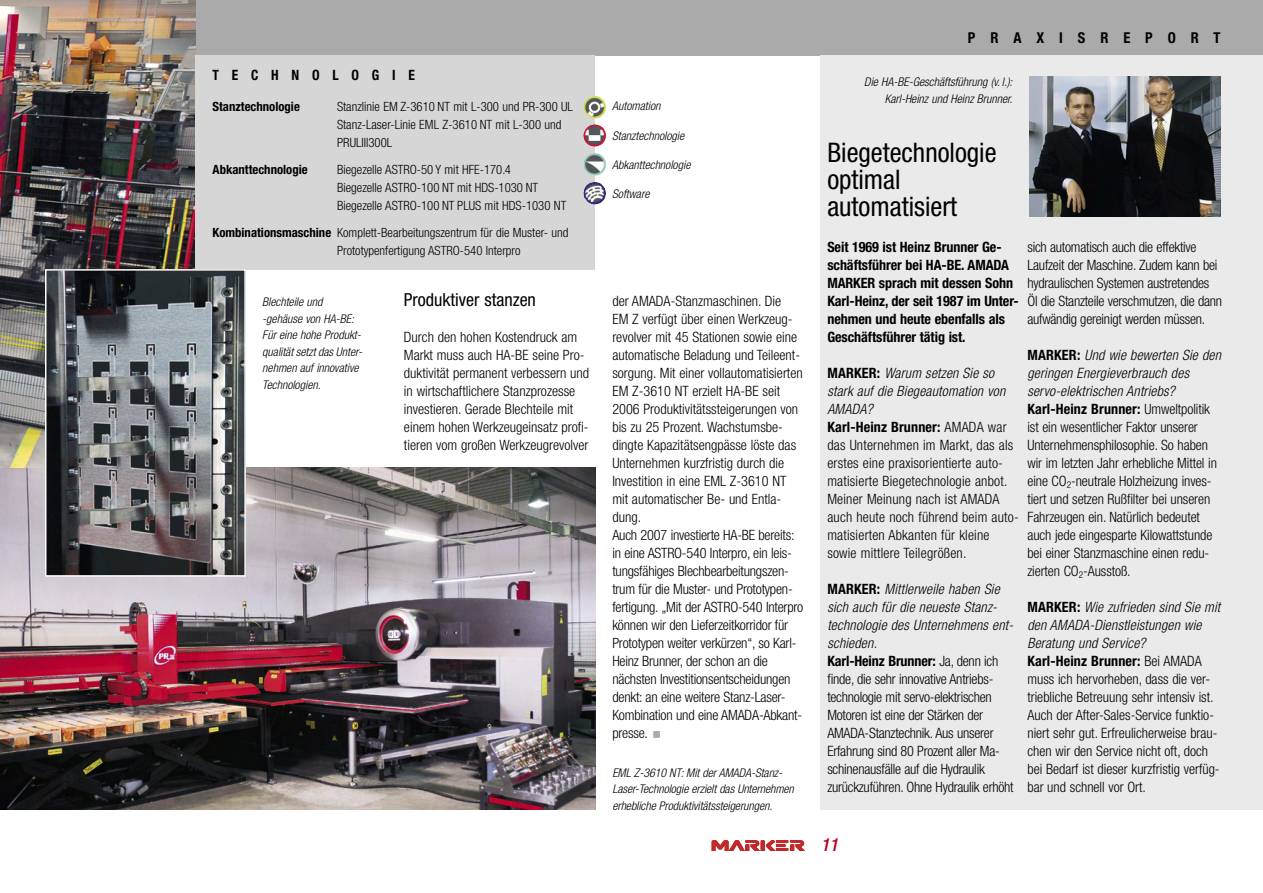
<style>
.page{position:relative;width:1263px;height:893px;background:#fff}
.page>*{position:absolute;margin:0;border:0;box-sizing:border-box;transform-origin:0 0}
.t1{font:condensed 27px/27px "Helvetica Neue";color:#000}
.t2{font:condensed 18px "Helvetica Neue";color:#000}
.t3{font:italic 500 condensed 18px "Helvetica Neue";color:#be0027}
.t4{font:700 condensed 15px "Helvetica Neue";letter-spacing:1.025em;color:#000}
.t5{font:300 condensed 14.25px/18px "Helvetica Neue";letter-spacing:-.005em;color:#000}
.t6{font:300 condensed 14.25px/18px "Helvetica Neue";letter-spacing:.015em;color:#000}
.t7{font:700 condensed 14.25px/18px "Helvetica Neue";letter-spacing:-.005em;color:#000}
.t8{font:700 condensed 14.25px "Helvetica Neue";letter-spacing:.945em;color:#000;scale:.95 1}
.t9{font:300 condensed 12.75px/18px "Helvetica Neue";color:#000}
.t10{font:700 condensed 12.75px "Helvetica Neue";color:#000}
.t11{font:italic 300 condensed 12px/16.5px "Helvetica Neue";color:#000}
.s1{font-weight:700}
.s2{font-style:italic}
</style>
<div class="page">
<img style="left:0;top:468px;width:595px;height:342px">
<svg style="left:712px;top:840px;width:92px;height:11px"></svg>
<div style="left:0;top:0;width:1263px;height:55px;background:#aaa"></div>
<div style="left:821px;top:55px;width:442px;height:755px;background:#eaeaea"></div>
<img style="left:1029px;top:77px;width:191px;height:140px">
<img style="left:0;top:0;width:196px;height:468px">
<div style="left:196px;top:55px;width:399px;height:215px;background:#d6d6d6"></div>
<img style="left:583px;top:96px;width:23px;height:23px">
<img style="left:48px;top:272px;width:195px;height:302px">
<div style="left:45px;top:269px;width:201px;height:308px;border:2px solid #fff"></div>
<p class="t8" style="left:213px;top:66px;width:215px">TECHNOLOGIE</p>
<p class="t10" style="left:213px;top:99px;width:89px">Stanztechnologie</p>
<p class="t9" style="left:337px;top:97px;width:237px">Stanzlinie EM Z-3610 NT mit L-300 und PR-300 UL<br>Stanz-Laser-Linie EML Z-3610 NT mit L-300 und<br>PRULIII300L</p>
<p class="t10" style="left:213px;top:162px;width:97px">Abkanttechnologie</p>
<p class="t9" style="left:337px;top:160px;width:231px">Biegezelle ASTRO-50 Y mit HFE-170.4<br>Biegezelle ASTRO-100 NT mit HDS-1030 NT<br>Biegezelle ASTRO-100 NT PLUS mit HDS-1030 NT</p>
<p class="t9" style="left:337px;top:223px;width:233px;text-indent:-125px"><span class="s1">Kombinationsmaschine</span> Komplett-Bearbeitungszentrum für die Muster- und<br>Prototypenfertigung ASTRO-540 Interpro</p>
<p class="t11" style="left:262px;top:294px;width:100px">Blechteile und -gehäuse von HA-BE:<br>Für eine hohe Produkt&shy;qualität setzt das Unter&shy;nehmen auf innovative<br>Technologien.</p>
<p class="t2" style="left:404px;top:289px;width:133px">Produktiver stanzen</p>
<p class="t5" style="left:404px;top:328px;width:187px">Durch den hohen Kostendruck am Markt muss auch HA-BE seine Pro&shy;duktivität permanent verbessern und in wirtschaftlichere Stanzprozesse investieren. Gerade Blechteile mit einem hohen Werkzeugeinsatz profi&shy;tieren vom großen Werkzeugrevolver</p>
<p class="t11" style="left:612px;top:98px;width:50px">Automation</p>
<p class="t11" style="left:612px;top:127px;width:73px">Stanztechnologie</p>
<p class="t11" style="left:612px;top:156px;width:80px">Abkanttechnologie</p>
<p class="t11" style="left:612px;top:186px;width:39px">Software</p>
<p class="t5" style="left:612px;top:292px;width:192px">der AMADA-Stanzmaschinen. Die<br>EM Z verfügt über einen Werkzeug&shy;revolver mit 45 Stationen sowie eine automatische Beladung und Teileent&shy;sorgung. Mit einer vollautomatisierten EM Z-3610 NT erzielt HA-BE seit 2006 Produktivitätssteigerungen von bis zu 25 Prozent. Wachstumsbe&shy;dingte Kapazitätsengpässe löste das Unternehmen kurzfristig durch die Investition in eine EML Z-3610 NT mit automatischer Be- und Entla&shy;dung.<br>Auch 2007 investierte HA-BE bereits: in eine ASTRO-540 Interpro, ein leis&shy;tungsfähiges Blechbearbeitungszen&shy;trum für die Muster- und Prototypen&shy;fertigung. „Mit der ASTRO-540 Interpro können wir den Lieferzeitkorridor für Prototypen weiter verkürzen“, so Karl-Heinz Brunner, der schon an die nächsten Investitionsentscheidungen denkt: an eine weitere Stanz-Laser-Kombination und eine AMADA-Abkant&shy;presse.</p>
<p class="t11" style="left:612px;top:764px;width:183px">EML Z-3610 NT: Mit der AMADA-Stanz-<br>Laser-Technologie erzielt das Unternehmen erhebliche Produktivitätssteigerungen.</p>
<p class="t4" style="left:968px;top:28px;width:254px">PRAXISREPORT</p>
<p class="t11" style="left:864px;top:73px;width:150px;text-align:right">Die HA-BE-Geschäftsführung (v. l.):<br>Karl-Heinz und Heinz Brunner.</p>
<h1 class="t1" style="left:827px;top:138px;width:171px">Biegetechnologie optimal automatisiert</h1>
<p class="t7" style="left:827px;top:238px;width:193px">Seit 1969 ist Heinz Brunner Ge&shy;schäftsführer bei HA-BE. AMADA<br>MARKER sprach mit dessen Sohn<br>Karl-Heinz, der seit 1987 im Unter&shy;nehmen und heute ebenfalls als<br>Geschäftsführer tätig ist.</p>
<p class="t6" style="left:827px;top:364px;width:193px"><span class="s1">MARKER:</span> <span class="s2">Warum setzen Sie so stark auf die Biegeautomation von<br>AMADA?<br></span><span class="s1">Karl-Heinz Brunner:</span> AMADA war das Unternehmen im Markt, das als erstes eine praxisorientierte auto&shy;matisierte Biegetechnologie anbot.<br>Meiner Meinung nach ist AMADA auch heute noch führend beim auto&shy;matisierten Abkanten für kleine sowie mittlere Teilegrößen.</p>
<p class="t5" style="left:827px;top:580px;width:188px"><span class="s1">MARKER:</span> <span class="s2">Mittlerweile haben Sie sich auch für die neueste Stanz&shy;technologie des Unternehmens ent&shy;schieden.<br></span><span class="s1">Karl-Heinz Brunner:</span> Ja, denn ich finde, die sehr innovative Antriebs&shy;technologie mit servo-elektrischen<br>Motoren ist eine der Stärken der<br>AMADA-Stanztechnik. Aus unserer<br>Erfahrung sind 80 Prozent aller Ma&shy;schinenausfälle auf die Hydraulik zurückzuführen. Ohne Hydraulik erhöht</p>
<p class="t5" style="left:1027px;top:238px;width:196px">sich automatisch auch die effektive Laufzeit der Maschine. Zudem kann bei hydraulischen Systemen austretendes Öl die Stanzteile verschmutzen, die dann aufwändig gereinigt werden müssen.</p>
<p class="t5" style="left:1027px;top:346px;width:195px"><span class="s1">MARKER:</span> <span class="s2">Und wie bewerten Sie den geringen Energieverbrauch des servo-elektrischen Antriebs?<br></span><span class="s1">Karl-Heinz Brunner:</span> Umweltpolitik ist ein wesentlicher Faktor unserer Unternehmensphilosophie. So haben wir im letzten Jahr erhebliche Mittel in eine CO<sub>2</sub>-neutrale Holzheizung inves&shy;tiert und setzen Rußfilter bei unseren Fahrzeugen ein. Natürlich bedeutet auch jede eingesparte Kilowattstunde bei einer Stanzmaschine einen redu&shy;zierten CO<sub>2</sub>-Ausstoß.</p>
<p class="t5" style="left:1027px;top:598px;width:194px"><span class="s1">MARKER:</span> <span class="s2">Wie zufrieden sind Sie mit den AMADA-Dienstleistungen wie Beratung und Service?<br></span><span class="s1">Karl-Heinz Brunner:</span> Bei AMADA muss ich hervorheben, dass die ver&shy;triebliche Betreuung sehr intensiv ist.<br>Auch der After-Sales-Service funktio&shy;niert sehr gut. Erfreulicherweise brau&shy;chen wir den Service nicht oft, doch bei Bedarf ist dieser kurzfristig verfüg&shy;bar und schnell vor Ort.</p>
<p class="t3" style="left:821px;top:834px;width:19px">11</p>
</div>
